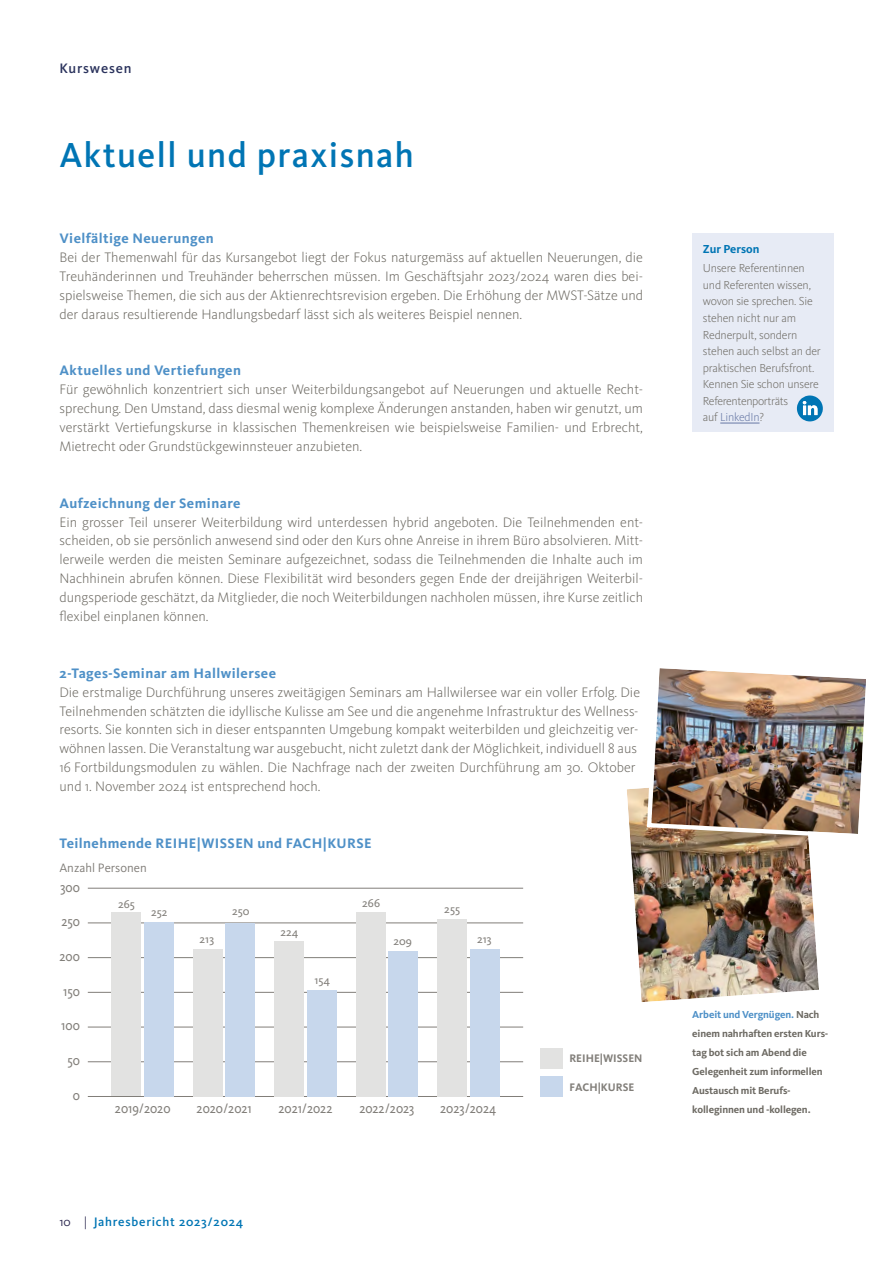
<style>
.page{position:relative;width:893px;height:1263px;background:#fff}
.page>*{position:absolute;margin:0;border:0;box-sizing:border-box;transform-origin:0 0}
._02_Haupttitel{font:500 36px "Kievit Pro";letter-spacing:.04em;color:#0075b4}
._04_Grundtext{font:300 14.25px/18.9px "Kievit Pro";color:#6d6a63;text-align:justify}
._05_Zwischentitel{font:700 14.25px "Kievit Pro";letter-spacing:.03em;color:#4e90c7}
.t1{font:14.25px "Kievit Pro";color:#817e79;scale:.88 1}
._01_Rubrikzeile{font:500 14.25px "Kievit Pro";letter-spacing:.06em;color:#2b335d}
.t2{font:500 12.75px "Kievit Pro";letter-spacing:.06em;color:#0075b4}
.t3{font:12.6px "Kievit Pro";color:#817e79}
._12_Marginalie_Grund{font:300 12px/16.6px "Kievit Pro";letter-spacing:-.015em;color:#6d6a63}
._10_Quote_Marginalie{font:700 12px "Kievit Pro";color:#0075b4}
.t4{font:11.7px "Kievit Pro";color:#817e79}
.t5{font:700 11.4px "Kievit Pro";color:#817e79}
._06_Bildlegende{font:700 10.5px/18.9px "Kievit Pro";letter-spacing:-.01em;color:#6d6a63}
.s1{font-weight:400;color:#312d54}
.s2{color:#6778a5}
.s3{color:#4e90c7}
</style>
<div class="page">
<img style="left:627px;top:788px;width:192px;height:214px">
<img style="left:645px;top:668px;width:221px;height:173px">
<div style="left:692px;top:234px;width:141px;height:198px;background:#e7ebf5"></div>
<hr style="left:720px;top:423px;width:39px;height:1px;background:#6778a5">
<hr style="left:88px;top:1096px;width:435px;height:1px;background:#817e79">
<hr style="left:88px;top:1061px;width:435px;height:1px;background:#817e79">
<hr style="left:88px;top:1027px;width:435px;height:1px;background:#817e79">
<hr style="left:88px;top:992px;width:435px;height:1px;background:#817e79">
<hr style="left:88px;top:957px;width:435px;height:1px;background:#817e79">
<hr style="left:88px;top:923px;width:435px;height:1px;background:#817e79">
<hr style="left:88px;top:888px;width:435px;height:1px;background:#817e79">
<div style="left:540px;top:1076px;width:22px;height:21px;background:#c7d7ec"></div>
<div style="left:144px;top:921px;width:30px;height:175px;background:#c7d7ec"></div>
<div style="left:226px;top:923px;width:29px;height:173px;background:#c7d7ec"></div>
<div style="left:307px;top:989px;width:29px;height:107px;background:#c7d7ec"></div>
<div style="left:388px;top:951px;width:30px;height:145px;background:#c7d7ec"></div>
<div style="left:470px;top:948px;width:29px;height:148px;background:#c7d7ec"></div>
<div style="left:540px;top:1048px;width:22px;height:20px;background:#e2e2e1"></div>
<div style="left:112px;top:912px;width:29px;height:184px;background:#e2e2e1"></div>
<div style="left:193px;top:948px;width:29px;height:148px;background:#e2e2e1"></div>
<div style="left:275px;top:941px;width:29px;height:155px;background:#e2e2e1"></div>
<div style="left:356px;top:912px;width:29px;height:184px;background:#e2e2e1"></div>
<div style="left:437px;top:919px;width:30px;height:177px;background:#e2e2e1"></div>
<svg style="left:797px;top:395px;width:26px;height:26px"></svg>
<p class="_01_Rubrikzeile" style="left:60px;top:60px;width:74px">Kurswesen</p>
<p class="_02_Haupttitel" style="left:60px;top:134px;width:356px">Aktuell und praxisnah</p>
<p class="_05_Zwischentitel" style="left:60px;top:230px;width:156px">Vielfältige Neuerungen</p>
<p class="_04_Grundtext" style="left:60px;top:248px;width:585px">Bei der Themenwahl für das Kursangebot liegt der Fokus naturgemäss auf aktuellen Neuerungen, die Treuhänderinnen und Treuhänder beherrschen müssen. Im Geschäftsjahr 2023/2024 waren dies bei&shy;spielsweise Themen, die sich aus der Aktienrechtsrevision ergeben. Die Erhöhung der MWST-Sätze und der daraus resultierende Handlungsbedarf lässt sich als weiteres Beispiel nennen.</p>
<p class="_05_Zwischentitel" style="left:60px;top:362px;width:183px">Aktuelles und Vertiefungen</p>
<p class="_04_Grundtext" style="left:60px;top:380px;width:585px">Für gewöhnlich konzentriert sich unser Weiterbildungsangebot auf Neuerungen und aktuelle Recht&shy;sprechung. Den Umstand, dass diesmal wenig komplexe Änderungen anstanden, haben wir genutzt, um verstärkt Vertiefungskurse in klassischen Themenkreisen wie beispielsweise Familien- und Erbrecht, Mietrecht oder Grundstückgewinnsteuer anzubieten.</p>
<p class="_05_Zwischentitel" style="left:60px;top:494px;width:183px">Aufzeichnung der Seminare</p>
<p class="_04_Grundtext" style="left:60px;top:512px;width:585px">Ein grosser Teil unserer Weiterbildung wird unterdessen hybrid angeboten. Die Teilnehmenden ent&shy;scheiden, ob sie persönlich anwesend sind oder den Kurs ohne Anreise in ihrem Büro absolvieren. Mitt&shy;lerweile werden die meisten Seminare aufgezeichnet, sodass die Teilnehmenden die Inhalte auch im Nachhinein abrufen können. Diese Flexibilität wird besonders gegen Ende der dreijährigen Weiterbil&shy;dungsperiode geschätzt, da Mitglieder, die noch Weiterbildungen nachholen müssen, ihre Kurse zeitlich flexibel einplanen können.</p>
<p class="_05_Zwischentitel" style="left:60px;top:664px;width:218px">2-Tages-Seminar am Hallwilersee</p>
<p class="_04_Grundtext" style="left:60px;top:682px;width:582px;text-align:left">Die erstmalige Durchführung unseres zweitägigen Seminars am Hallwilersee war ein voller Erfolg. Die Teilnehmenden schätzten die idyllische Kulisse am See und die angenehme Infrastruktur des Wellness&shy;resorts. Sie konnten sich in dieser entspannten Umgebung kompakt weiterbilden und gleichzeitig ver&shy;wöhnen lassen. Die Veranstaltung war ausgebucht, nicht zuletzt dank der Möglichkeit, individuell 8 aus 16 Fortbildungsmodulen zu wählen. Die Nachfrage nach der zweiten Durchführung am 30. Oktober und 1. November 2024 ist entsprechend hoch.</p>
<p class="_05_Zwischentitel" style="left:60px;top:835px;width:314px">Teilnehmende REIHE|WISSEN und FACH|KURSE</p>
<p class="t3" style="left:59px;top:860px;width:89px">Anzahl Personen</p>
<p class="t1" style="left:60px;top:878px;width:24px">300</p>
<p class="t1" style="left:61px;top:913px;width:22px">250</p>
<p class="t1" style="left:59px;top:948px;width:25px">200</p>
<p class="t1" style="left:63px;top:982px;width:20px">150</p>
<p class="t1" style="left:61px;top:1017px;width:23px">100</p>
<p class="t1" style="left:67px;top:1052px;width:16px">50</p>
<p class="t1" style="left:73px;top:1086px;width:10px">0</p>
<p class="t4" style="left:118px;top:897px;width:18px">265</p>
<p class="t4" style="left:151px;top:905px;width:18px">252</p>
<p class="t4" style="left:199px;top:932px;width:16px">213</p>
<p class="t4" style="left:232px;top:904px;width:19px">250</p>
<p class="t4" style="left:280px;top:925px;width:20px">224</p>
<p class="t4" style="left:315px;top:972px;width:17px">154</p>
<p class="t4" style="left:362px;top:896px;width:19px">266</p>
<p class="t4" style="left:393px;top:934px;width:20px">209</p>
<p class="t4" style="left:444px;top:902px;width:17px">255</p>
<p class="t4" style="left:477px;top:932px;width:16px">213</p>
<p class="t1" style="left:115px;top:1099px;width:65px">2019/2020</p>
<p class="t1" style="left:197px;top:1099px;width:64px">2020/2021</p>
<p class="t1" style="left:279px;top:1099px;width:63px">2021/2022</p>
<p class="t1" style="left:359px;top:1099px;width:64px">2022/2023</p>
<p class="t1" style="left:440px;top:1099px;width:65px">2023/2024</p>
<p class="t2" style="left:60px;top:1214px;width:185px"><span class="s1">10 |</span> Jahresbericht 2023/2024</p>
<p class="t5" style="left:569px;top:1051px;width:75px">REIHE|WISSEN</p>
<p class="t5" style="left:569px;top:1080px;width:66px">FACH|KURSE</p>
<p class="_10_Quote_Marginalie" style="left:703px;top:242px;width:58px">Zur Person</p>
<p class="_12_Marginalie_Grund" style="left:703px;top:260px;width:119px">Unsere Referentinnen und Referenten wissen, wovon sie sprechen. Sie stehen nicht nur am<br>Rednerpult, sondern stehen auch selbst an der praktischen Berufsfront.<br>Kennen Sie schon unsere<br>Referentenporträts<br>auf <span class="s2">LinkedIn</span>?</p>
<p class="_06_Bildlegende" style="left:692px;top:1005px;width:138px"><span class="s3">Arbeit und Vergnügen.</span> Nach einem nahrhaften ersten Kurs&shy;tag bot sich am Abend die<br>Gelegenheit zum informellen<br>Austausch mit Berufs&shy;kolleginnen und -kollegen.</p>
</div>
